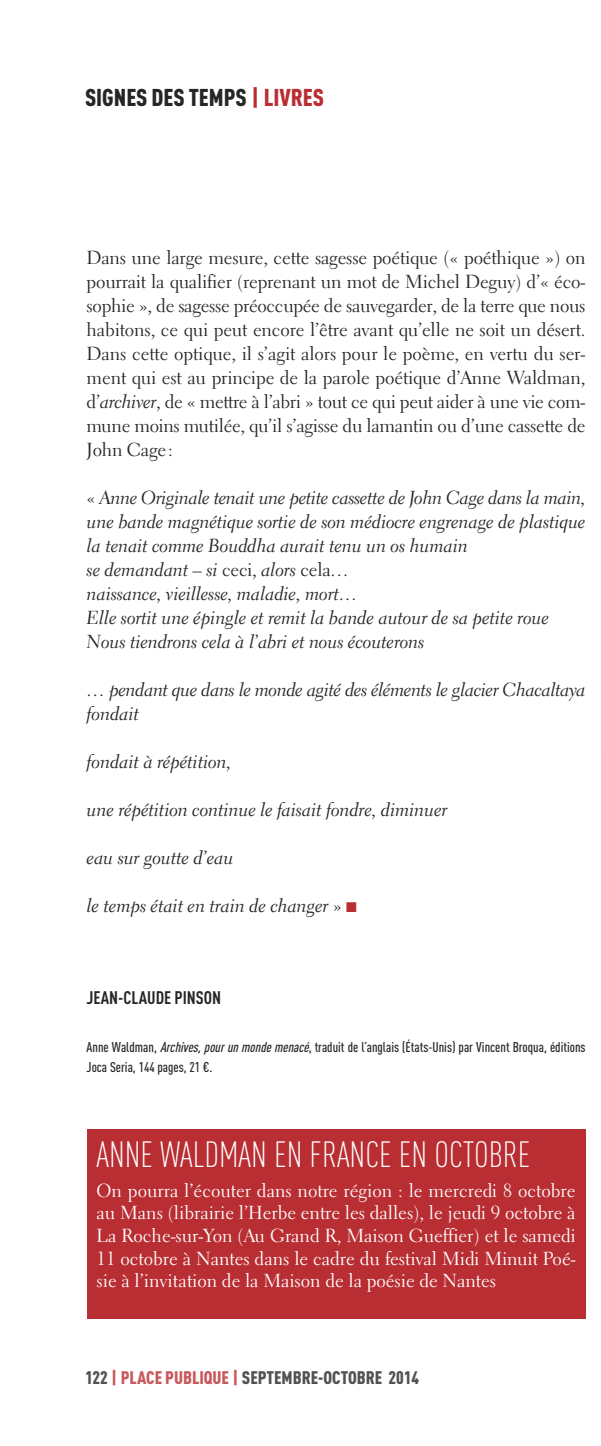
<style>
.page{position:relative;width:601px;height:1446px;background:#fff}
.page>*{position:absolute;margin:0;border:0;box-sizing:border-box;transform-origin:0 0}
.t1{font:300 36px "DIN Cond";color:#fff}
.t2{font:900 24px "DIN Cond";color:#272627}
.t3{font:18.8px/24px "Electra LT Cursive";letter-spacing:-.01em;color:#272627}
.t4{font:18.8px/24px "Electra LT";letter-spacing:-.015em;color:#272627;text-align:justify}
.t5{font:18.8px/22.6px "Electra LT";color:#fff;text-align:justify}
.t6{font:900 18px "DIN Cond";color:#525152}
.t7{font:700 18px "DIN Cond";color:#272627}
.t8{font:500 14px/20px "DIN Cond";color:#272627}
.s1{color:#b92e33}
.s2{font-family:"Electra LT Cursive"}
.s3{font-family:"Electra LT"}
.s4{font-style:italic}
.s5{color:#c7585c}
</style>
<div class="page">
<div style="left:87px;top:1129px;width:499px;height:190px;background:#b92e33"></div>
<p class="t2" style="left:85px;top:84px;width:241px">SIGNES DES TEMPS <span class="s1">| LIVRES</span></p>
<p class="t4" style="left:87px;top:247px;width:500px">Dans une large mesure, cette sagesse poétique (« poéthique ») on pourrait la qualifier (reprenant un mot de Michel Deguy) d’« éco&shy;sophie », de sagesse préoccupée de sauvegarder, de la terre que nous habitons, ce qui peut encore l’être avant qu’elle ne soit un désert.<br>Dans cette optique, il s’agit alors pour le poème, en vertu du ser&shy;ment qui est au principe de la parole poétique d’Anne Waldman, d’<span class="s2">archiver</span>, de « mettre à l’abri » tout ce qui peut aider à une vie com&shy;mune moins mutilée, qu’il s’agisse du lamantin ou d’une cassette de John Cage:</p>
<p class="t3" style="left:87px;top:487px;width:500px"><span class="s3">«</span> Anne Originale tenait une petite cassette de John Cage dans la main, une bande magnétique sortie de son médiocre engrenage de plastique la tenait comme Bouddha aurait tenu un os humain<br>se demandant – si <span class="s3">ceci,</span> alors <span class="s3">cela</span>…<br>naissance, vieillesse, maladie, mort…<br>Elle sortit une épingle et remit la bande autour de sa petite roue Nous tiendrons cela à l’abri et nous écouterons</p>
<p class="t3" style="left:87px;top:679px;width:500px">… pendant que dans le monde agité des éléments le glacier Chacaltaya fondait</p>
<p class="t3" style="left:87px;top:751px;width:146px">fondait à répétition,</p>
<p class="t3" style="left:87px;top:799px;width:362px">une répétition continue le faisait fondre, diminuer</p>
<p class="t3" style="left:87px;top:847px;width:148px">eau sur goutte d’eau</p>
<p class="t3" style="left:87px;top:895px;width:272px">le temps était en train de changer <span class="s3">»</span> <span class="s1">■</span></p>
<p class="t7" style="left:87px;top:987px;width:136px">JEAN-CLAUDE PINSON</p>
<p class="t8" style="left:87px;top:1037px;width:500px">Anne Waldman, <span class="s4">Archives,pourunmondemenacé</span>, traduit de l’anglais (États-Unis) par Vincent Broqua, éditions<br>Joca Seria, 144 pages, 21 €.</p>
<h1 class="t1" style="left:97px;top:1132px;width:435px">ANNE WALDMAN EN FRANCE EN OCTOBRE</h1>
<p class="t5" style="left:97px;top:1181px;width:480px">On pourra l’écouter dans notre région : le mercredi 8 octobre au Mans (librairie l’Herbe entre les dalles), le jeudi 9 octobre à La Roche-sur-Yon (Au Grand R, Maison Gueffier) et le samedi 11 octobre à Nantes dans le cadre du festival Midi Minuit Poé&shy;sie à l’invitation de la Maison de la poésie de Nantes</p>
<p class="t6" style="left:85px;top:1366px;width:335px">122 <span class="s5">| PLACE PUBLIQUE |</span> SEPTEMBRE-OCTOBRE 2014</p>
</div>
